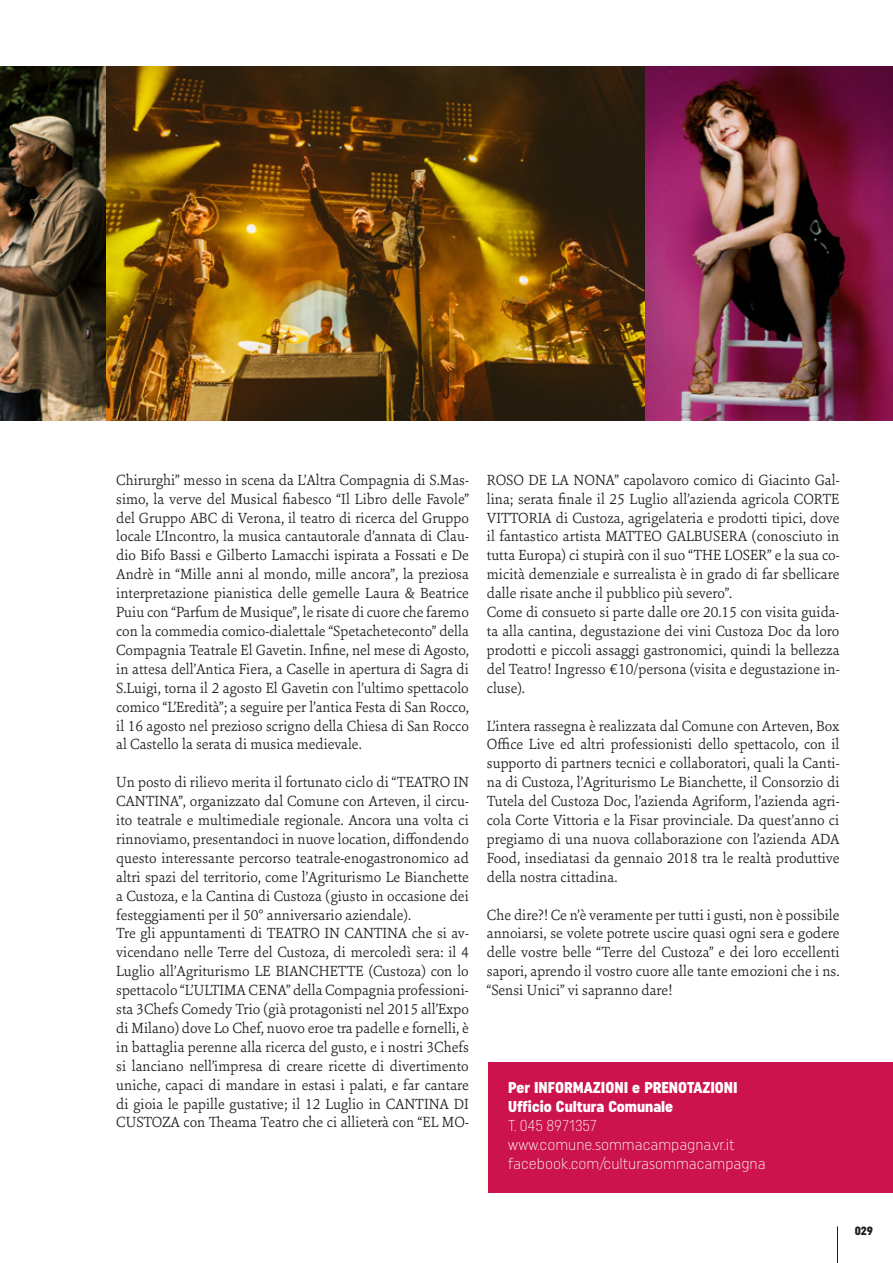
<style>
.page{position:relative;width:893px;height:1263px;background:#fff}
.page>*{position:absolute;margin:0;border:0;box-sizing:border-box;transform-origin:0 0}
.t1{font:300 15.75px/18.9px "Sina Nova";color:#1d1d1b;text-align:justify}
.t2{font:300 15.75px/18.9px "Uniform Condensed";color:#fff}
.t3{font:900 15.75px/18.9px "Uniform Condensed";color:#fff}
.t4{font:900 12px "Uniform Condensed";color:#1d1d1b}
</style>
<div class="page">
<hr style="left:837px;top:1226px;width:1px;height:37px;background:#1d1d1b">
<div style="left:489px;top:1063px;width:404px;height:130px;background:#cc134e"></div>
<img style="left:0;top:67px;width:893px;height:354px">
<p class="t1" style="left:116px;top:470px;width:354px">Chirurghi” messo in scena da L’Altra Compagnia di S.Mas&shy;simo, la verve del Musical fiabesco “Il Libro delle Favole” del Gruppo ABC di Verona, il teatro di ricerca del Gruppo locale L’Incontro, la musica cantautorale d’annata di Clau&shy;dio Bifo Bassi e Gilberto Lamacchi ispirata a Fossati e De Andrè in “Mille anni al mondo, mille ancora”, la preziosa interpretazione pianistica delle gemelle Laura &amp; Beatrice Puiu con “Parfum de Musique”, le risate di cuore che faremo con la commedia comico-dialettale “Spetacheteconto” della Compagnia Teatrale El Gavetin. Infine, nel mese di Agosto, in attesa dell’Antica Fiera, a Caselle in apertura di Sagra di S.Luigi, torna il 2 agosto El Gavetin con l’ultimo spettacolo comico “L’Eredità”; a seguire per l’antica Festa di San Rocco, il 16 agosto nel prezioso scrigno della Chiesa di San Rocco al Castello la serata di musica medievale.</p>
<p class="t1" style="left:116px;top:772px;width:354px;text-align:left">Un posto di rilievo merita il fortunato ciclo di “TEATRO IN CANTINA”, organizzato dal Comune con Arteven, il circu&shy;ito teatrale e multimediale regionale. Ancora una volta ci rinnoviamo, presentandoci in nuove location, diffondendo questo interessante percorso teatrale-enogastronomico ad altri spazi del territorio, come l’Agriturismo Le Bianchette a Custoza, e la Cantina di Custoza (giusto in occasione dei festeggiamenti per il 50° anniversario aziendale).<br>Tre gli appuntamenti di TEATRO IN CANTINA che si av&shy;vicendano nelle Terre del Custoza, di mercoledì sera: il 4<br>Luglio all’Agriturismo LE BIANCHETTE (Custoza) con lo spettacolo “L’ULTIMA CENA” della Compagnia professioni&shy;sta 3Chefs Comedy Trio (già protagonisti nel 2015 all’Expo di Milano) dove Lo Chef, nuovo eroe tra padelle e fornelli, è in battaglia perenne alla ricerca del gusto, e i nostri 3Chefs si lanciano nell’impresa di creare ricette di divertimento uniche, capaci di mandare in estasi i palati, e far cantare di gioia le papille gustative; il 12 Luglio in CANTINA DI CUSTOZA con Theama Teatro che ci allieterà con “EL MO-</p>
<p class="t1" style="left:487px;top:470px;width:354px;text-align:left">ROSO DE LA NONA” capolavoro comico di Giacinto Gal&shy;lina; serata finale il 25 Luglio all’azienda agricola CORTE VITTORIA di Custoza, agrigelateria e prodotti tipici, dove il fantastico artista MATTEO GALBUSERA (conosciuto in tutta Europa) ci stupirà con il suo “THE LOSER” e la sua co&shy;micità demenziale e surrealista è in grado di far sbellicare dalle risate anche il pubblico più severo”.<br>Come di consueto si parte dalle ore 20.15 con visita guida&shy;ta alla cantina, degustazione dei vini Custoza Doc da loro prodotti e piccoli assaggi gastronomici, quindi la bellezza del Teatro! Ingresso €10/persona (visita e degustazione in&shy;cluse).</p>
<p class="t1" style="left:487px;top:715px;width:354px">L’intera rassegna è realizzata dal Comune con Arteven, Box Office Live ed altri professionisti dello spettacolo, con il supporto di partners tecnici e collaboratori, quali la Canti&shy;na di Custoza, l’Agriturismo Le Bianchette, il Consorzio di Tutela del Custoza Doc, l’azienda Agriform, l’azienda agri&shy;cola Corte Vittoria e la Fisar provinciale. Da quest’anno ci pregiamo di una nuova collaborazione con l’azienda ADA Food, insediatasi da gennaio 2018 tra le realtà produttive della nostra cittadina.</p>
<p class="t1" style="left:487px;top:904px;width:354px">Che dire?! Ce n’è veramente per tutti i gusti, non è possibile annoiarsi, se volete potrete uscire quasi ogni sera e godere delle vostre belle “Terre del Custoza” e dei loro eccellenti sapori, aprendo il vostro cuore alle tante emozioni che i ns. “Sensi Unici” vi sapranno dare!</p>
<p class="t3" style="left:508px;top:1078px;width:231px">Per INFORMAZIONI e PRENOTAZIONI<br>Ufficio Cultura Comunale</p>
<p class="t2" style="left:508px;top:1115px;width:259px">T. 045 8971357 www.comune.sommacampagna.vr.it facebook.com/culturasommacampagna</p>
<p class="t4" style="left:855px;top:1224px;width:20px">029</p>
</div>
